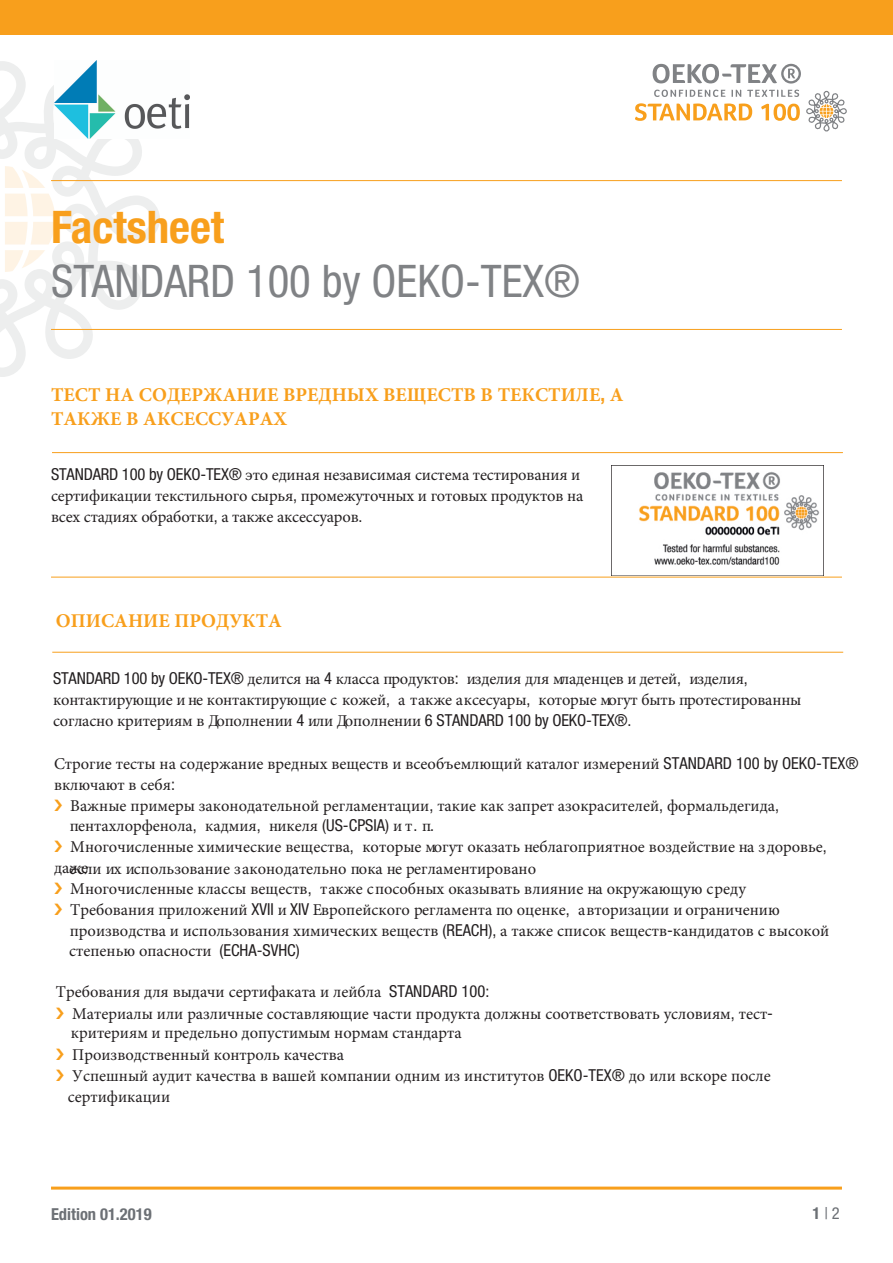
<style>
.page{position:relative;width:893px;height:1263px;background:#fff}
.page>*{position:absolute;margin:0;border:0;box-sizing:border-box;transform-origin:0 0}
.t1{font:condensed 45px "Helvetica Neue LT Pro";color:#808285}
.t2{font:700 condensed 45px "Helvetica Neue LT Pro";color:#f89f1c}
.t3{font:700 19.5px/24px "Minion Pro";color:#f89f1c}
.t4{font:16.5px/21px "Minion Pro";color:#231f20}
.t5{font:700 condensed 16.5px "Helvetica Neue LT Pro";color:#6c7075}
.t6{font:condensed 16.5px "Helvetica Neue LT Pro";color:#6c7075}
.s1{font-family:"Helvetica Neue LT Pro";font-stretch:condensed}
.s2{font-weight:700}
</style>
<div class="page">
<svg style="left:0;top:61px;width:160px;height:316px"></svg>
<svg style="left:5px;top:250px;width:40px;height:22px"></svg>
<svg style="left:5px;top:222px;width:50px;height:22px"></svg>
<svg style="left:5px;top:194px;width:50px;height:22px"></svg>
<svg style="left:5px;top:166px;width:40px;height:22px"></svg>
<hr style="left:52px;top:452px;width:791px;height:1px;background:#f89f1c">
<hr style="left:51px;top:577px;width:791px;height:1px;background:#f89f1c">
<hr style="left:51px;top:1186px;width:791px;height:3px;background:#f89f1c">
<div style="left:0;top:0;width:893px;height:34px;background:#f89f1c"></div>
<svg style="left:654px;top:90px;width:71px;height:7px"></svg>
<svg style="left:731px;top:90px;width:10px;height:7px"></svg>
<svg style="left:747px;top:90px;width:52px;height:7px"></svg>
<svg style="left:653px;top:64px;width:148px;height:20px"></svg>
<svg style="left:806px;top:90px;width:41px;height:41px"></svg>
<svg style="left:635px;top:103px;width:117px;height:18px"></svg>
<svg style="left:761px;top:104px;width:39px;height:17px"></svg>
<hr style="left:51px;top:180px;width:791px;height:1px;background:#f89f1c">
<hr style="left:51px;top:329px;width:791px;height:1px;background:#f89f1c">
<img style="left:54px;top:60px;width:135px;height:78px">
<img style="left:612px;top:465px;width:212px;height:110px">
<hr style="left:52px;top:652px;width:791px;height:1px;background:#f89f1c">
<h1 class="t2" style="left:51px;top:200px;width:175px">Factsheet</h1>
<h1 class="t1" style="left:51px;top:255px;width:531px">STANDARD 100 by OEKO-TEX®</h1>
<p class="t3" style="left:51px;top:382px;width:574px">ТЕСТ НА СОДЕРЖАНИЕ ВРЕДНЫХ ВЕЩЕСТВ В ТЕКСТИЛЕ<span class="s1">,</span> А<br>ТАКЖЕ В АКСЕССУАРАХ</p>
<p class="t4" style="left:51px;top:464px;width:534px"><span class="s1">STANDARD 100 by OEKO-TEX®</span> это единая независимая система тестирования и сертификации текстильного сырья<span class="s1">,</span> промежуточных и готовых продуктов на всех стадиях обработки<span class="s1">,</span> а также аксессуаров<span class="s1">.</span></p>
<p class="t3" style="left:56px;top:609px;width:228px">ОПИСАНИЕ ПРОДУКТА</p>
<p class="t4" style="left:53px;top:668px;width:750px"><span class="s1">STANDARD 100 by OEKO-TEX®</span> делится на <span class="s1">4</span> класса продуктов<span class="s1">:</span> изделия для младенцев и детей<span class="s1">,</span> изделия<span class="s1">, </span>контактирующие и не контактирующие с кожей<span class="s1">,</span> а также аксесуары<span class="s1">,</span> которые могут быть протестированны согласно критериям в Дополнении <span class="s1">4</span> или Дополнении <span class="s1">6 STANDARD 100 by OEKO-TEX®.</span></p>
<p class="t4" style="left:54px;top:753px;width:806px">Строгие тесты на содержание вредных веществ и всеобъемлющий каталог измерений <span class="s1">STANDARD 100 by OEKO-TEX®</span></p>
<p class="t4" style="left:54px;top:774px;width:123px">включают в себя<span class="s1">:</span></p>
<p class="t4" style="left:70px;top:795px;width:710px">Важные примеры законодательной регламентации<span class="s1">,</span> такие как запрет азокрасителей<span class="s1">,</span> формальдегида<span class="s1">,</span></p>
<p class="t4" style="left:70px;top:815px;width:366px">пентахлорфенола<span class="s1">,</span> кадмия<span class="s1">,</span> никеля <span class="s1">(US-CPSIA)</span> и т<span class="s1">.</span> п<span class="s1">.</span></p>
<p class="t4" style="left:70px;top:836px;width:758px">Многочисленные химические вещества<span class="s1">,</span> которые могут оказать неблагоприятное воздействие на здоровье<span class="s1">,</span></p>
<p class="t4" style="left:54px;top:857px;width:36px">даже</p>
<p class="t4" style="left:69px;top:858px;width:761px">если их использование законодательно пока не регламентировано<br>Многочисленные классы веществ<span class="s1">,</span> также способных оказывать влияние на окружающую среду Требования приложений <span class="s1">XVII</span> и <span class="s1">XIV</span> Европейского регламента по оценке<span class="s1">,</span> авторизации и ограничению производства и использования химических веществ <span class="s1">(REACH),</span> а также список веществ<span class="s1">-</span>кандидатов с высокой степенью опасности <span class="s1">(ECHA-SVHC)</span></p>
<p class="t4" style="left:72px;top:981px;width:702px;line-height:21.5px;text-indent:-16px">Требования для выдачи сертифаката и лейбла <span class="s1">STANDARD 100:<br></span>Материалы или различные составляющие части продукта должны соответствовать условиям<span class="s1">,</span> тест<span class="s1">-</span></p>
<p class="t4" style="left:68px;top:1022px;width:704px">критериям и предельно допустимым нормам стандарта<br>Производственный контроль качества<br>Успешный аудит качества в вашей компании одним из институтов <span class="s1">OEKO-TEX®</span> до или вскоре после сертификации</p>
<p class="t5" style="left:51px;top:1204px;width:102px">Edition 01.2019</p>
<p class="t6" style="left:812px;top:1204px;width:29px"><span class="s2">1</span> | 2</p>
</div>
